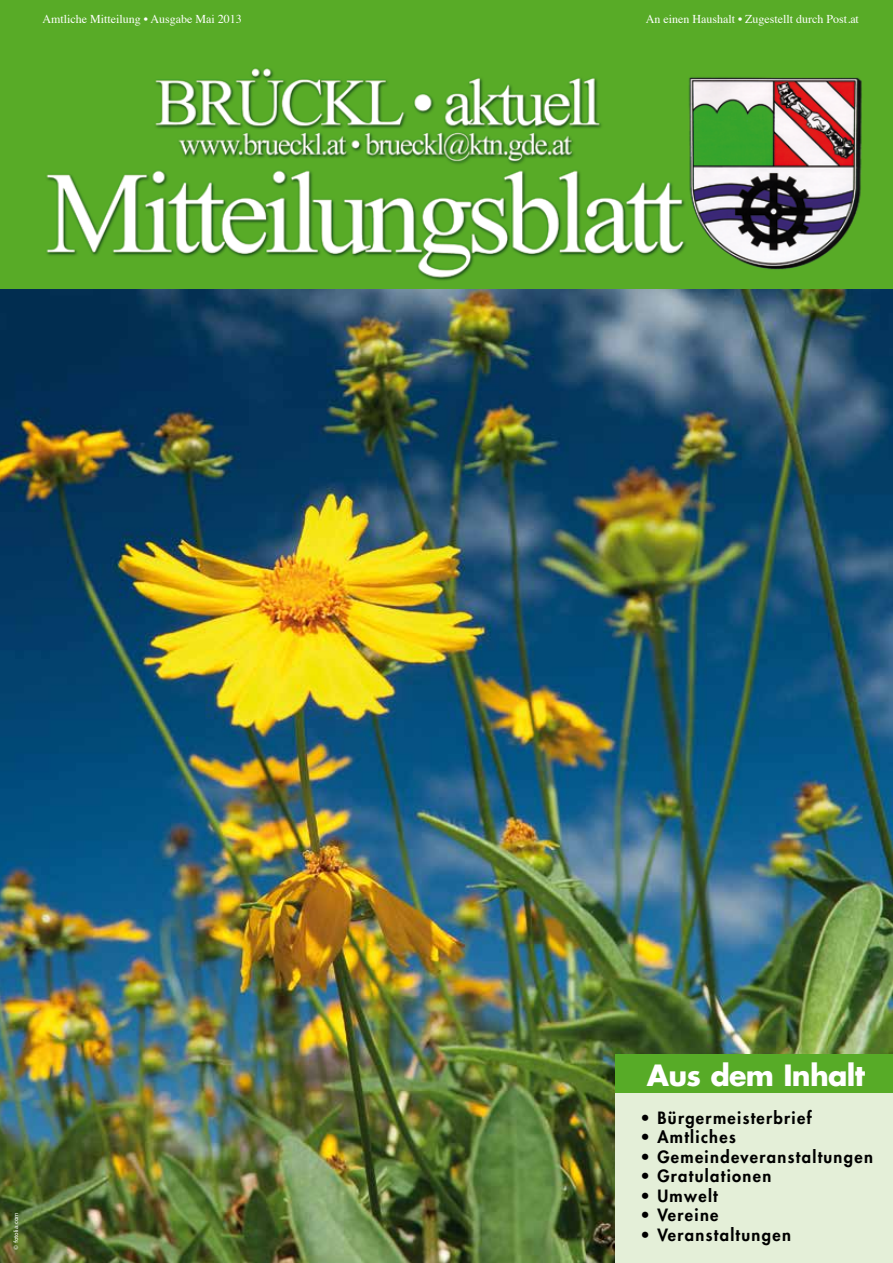
<style>
.page{position:relative;width:893px;height:1263px;background:#fff}
.page>*{position:absolute;margin:0;border:0;box-sizing:border-box;transform-origin:0 0}
.t1{font:700 28.5px "Futura Std";letter-spacing:-.025em;color:#fff}
.t2{font:800 16.5px "Futura Std";letter-spacing:.08em;color:#000}
.t3{font:12px "Times";color:#fff}
.t4{font:6px "Humanist 777 BT Roman B";color:#fff}
</style>
<div class="page">
<img style="left:0;top:0;width:893px;height:289px">
<img style="left:0;top:289px;width:893px;height:974px">
<div style="left:615px;top:1054px;width:278px;height:71px;background:#57ab27"></div>
<div style="left:615px;top:1094px;width:278px;height:169px;background:#e4efd8"></div>
<p class="t3" style="left:43px;top:7px;width:201px">Amtliche Mitteilung • Ausgabe Mai 2013</p>
<p class="t3" style="left:646px;top:7px;width:215px">An einen Haushalt • Zugestellt durch Post.at</p>
<p class="t4" style="left:12px;top:1250px;width:39px;rotate:-90deg">© fotolia.com</p>
<h1 class="t1" style="left:647px;top:1056px;width:220px">Aus dem Inhalt</h1>
<p class="t2" style="left:640px;top:1107px;width:173px">• Bürgermeisterbrief</p>
<p class="t2" style="left:640px;top:1126px;width:97px">• Amtliches</p>
<p class="t2" style="left:640px;top:1146px;width:234px">• Gemeindeveranstaltungen</p>
<p class="t2" style="left:640px;top:1165px;width:132px">• Gratulationen</p>
<p class="t2" style="left:640px;top:1185px;width:79px">• Umwelt</p>
<p class="t2" style="left:640px;top:1204px;width:80px">• Vereine</p>
<p class="t2" style="left:640px;top:1224px;width:152px">• Veranstaltungen</p>
</div>
